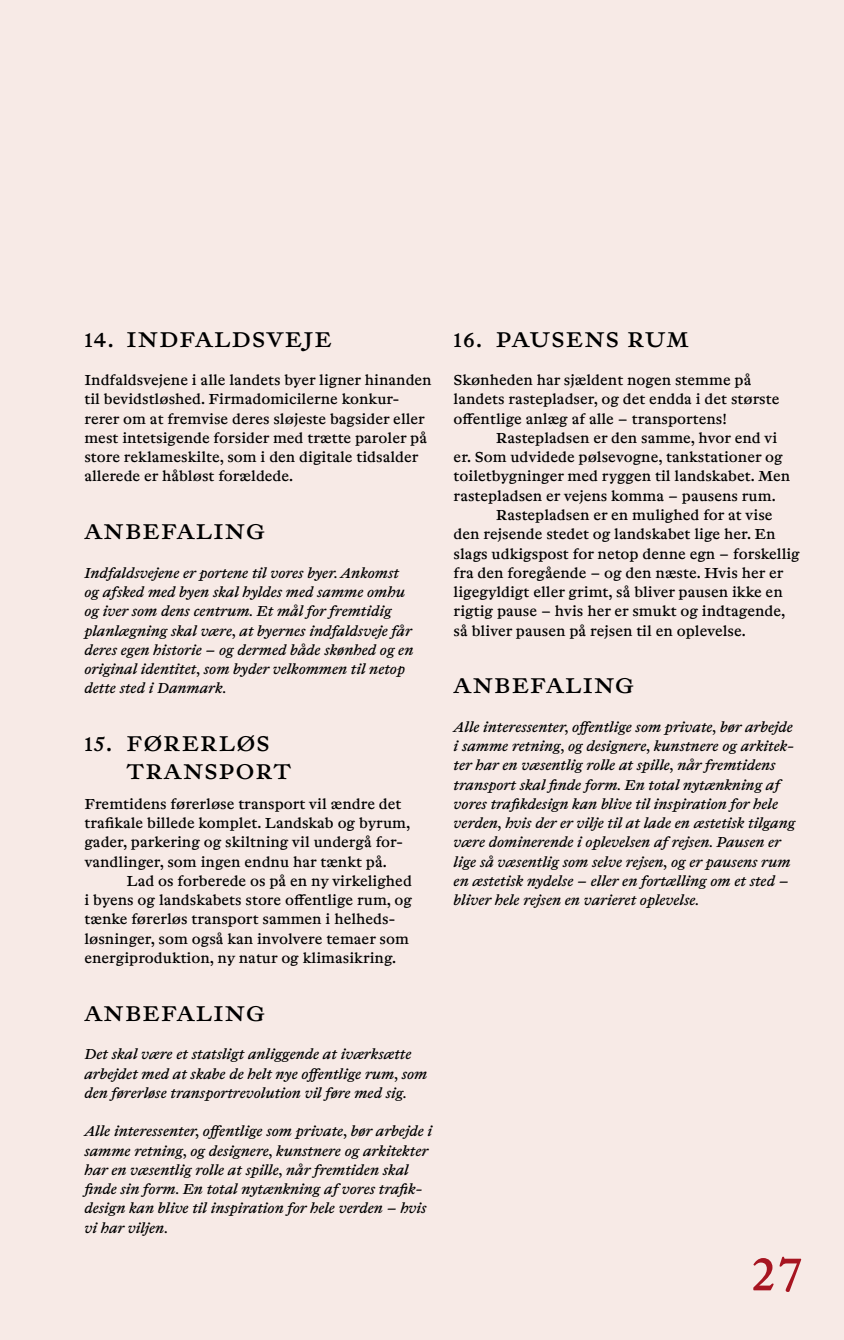
<style>
.page{position:relative;width:844px;height:1340px;background:#fff}
.page>*{position:absolute;margin:0;border:0;box-sizing:border-box;transform-origin:0 0}
.t1{font:56px "Janson Max Neue";color:#a71521}
.t2{font:24.5px/28px "Janson Max Neue";letter-spacing:.05em;color:#000}
.t3{font:16.62px/19.2px "Janson Max Neue";color:#000}
.t4{font:italic 16.62px/19.2px "Janson Max Neue";color:#000}
</style>
<div class="page">
<div style="left:0;top:0;width:843px;height:1339px;background:#f7eae6"></div>
<h2 class="t2" style="left:84px;top:320px;width:249px">14. INDFALDSVEJE</h2>
<p class="t3" style="left:84px;top:367px;width:349px">Indfaldsvejene i alle landets byer ligner hinanden til bevidstløshed. Firmadomicilerne konkur&shy;rerer om at fremvise deres sløjeste bagsider eller mest intetsigende forsider med trætte paroler på store reklameskilte, som i den digitale tidsalder allerede er håbløst forældede.</p>
<h2 class="t2" style="left:84px;top:513px;width:182px">ANBEFALING</h2>
<p class="t4" style="left:84px;top:561px;width:330px">Indfaldsvejene er portene til vores byer. Ankomst og afsked med byen skal hyldes med samme omhu og iver som dens centrum. Et mål for fremtidig planlægning skal være, at byernes indfaldsveje får deres egen historie – og dermed både skønhed og en original identitet, som byder velkommen til netop dette sted i Danmark.</p>
<h2 class="t2" style="left:126px;top:724px;width:166px;text-indent:-42px">15. FØRERLØS<br>TRANSPORT</h2>
<p class="t3" style="left:84px;top:791px;width:327px">Fremtidens førerløse transport vil ændre det trafikale billede komplet. Landskab og byrum, gader, parkering og skiltning vil undergå for&shy;vandlinger, som ingen endnu har tænkt på.</p>
<p class="t3" style="left:84px;top:868px;width:329px;text-indent:42px">Lad os forberede os på en ny virkelighed i byens og landskabets store offentlige rum, og tænke førerløs transport sammen i helheds&shy;løsninger, som også kan involvere temaer som energiproduktion, ny natur og klimasikring.</p>
<h2 class="t2" style="left:84px;top:994px;width:182px">ANBEFALING</h2>
<p class="t4" style="left:84px;top:1042px;width:344px">Det skal være et statsligt anliggende at iværksætte arbejdet med at skabe de helt nye offentlige rum, som den førerløse transportrevolution vil føre med sig.</p>
<p class="t4" style="left:84px;top:1119px;width:349px">Alle interessenter, offentlige som private, bør arbejde i samme retning, og designere, kunstnere og arkitekter har en væsentlig rolle at spille, når fremtiden skal finde sin form. En total nytænkning af vores trafik&shy;design kan blive til inspiration for hele verden – hvis vi har viljen.</p>
<h2 class="t2" style="left:453px;top:320px;width:237px">16. PAUSENS RUM</h2>
<p class="t3" style="left:453px;top:367px;width:327px">Skønheden har sjældent nogen stemme på landets rastepladser, og det endda i det største offentlige anlæg af alle – transportens!</p>
<p class="t3" style="left:495px;top:425px;width:283px">Rastepladsen er den samme, hvor end vi</p>
<p class="t3" style="left:453px;top:444px;width:330px">er. Som udvidede pølsevogne, tankstationer og</p>
<p class="t3" style="left:453px;top:463px;width:338px">toiletbygninger med ryggen til landskabet. Men</p>
<p class="t3" style="left:453px;top:483px;width:323px">rastepladsen er vejens komma – pausens rum.</p>
<p class="t3" style="left:495px;top:502px;width:278px">Rastepladsen er en mulighed for at vise</p>
<p class="t3" style="left:453px;top:521px;width:323px">den rejsende stedet og landskabet lige her. En</p>
<p class="t3" style="left:453px;top:540px;width:347px">slags udkigspost for netop denne egn – forskellig</p>
<p class="t3" style="left:453px;top:560px;width:331px">fra den foregående – og den næste. Hvis her er</p>
<p class="t3" style="left:453px;top:579px;width:330px">ligegyldigt eller grimt, så bliver pausen ikke en</p>
<p class="t3" style="left:453px;top:598px;width:333px">rigtig pause – hvis her er smukt og indtagende,</p>
<p class="t3" style="left:453px;top:617px;width:293px">så bliver pausen på rejsen til en oplevelse.</p>
<h2 class="t2" style="left:453px;top:667px;width:182px">ANBEFALING</h2>
<p class="t4" style="left:453px;top:715px;width:343px">Alle interessenter, offentlige som private, bør arbejde i samme retning, og designere, kunstnere og arkitek&shy;ter har en væsentlig rolle at spille, når fremtidens transport skal finde form. En total nytænkning af vores trafikdesign kan blive til inspiration for hele verden, hvis der er vilje til at lade en æstetisk tilgang være dominerende i oplevelsen af rejsen. Pausen er lige så væsentlig som selve rejsen, og er pausens rum en æstetisk nydelse – eller en fortælling om et sted – bliver hele rejsen en varieret oplevelse.</p>
<h1 class="t1" style="left:751px;top:1222px;width:52px">27</h1>
</div>
